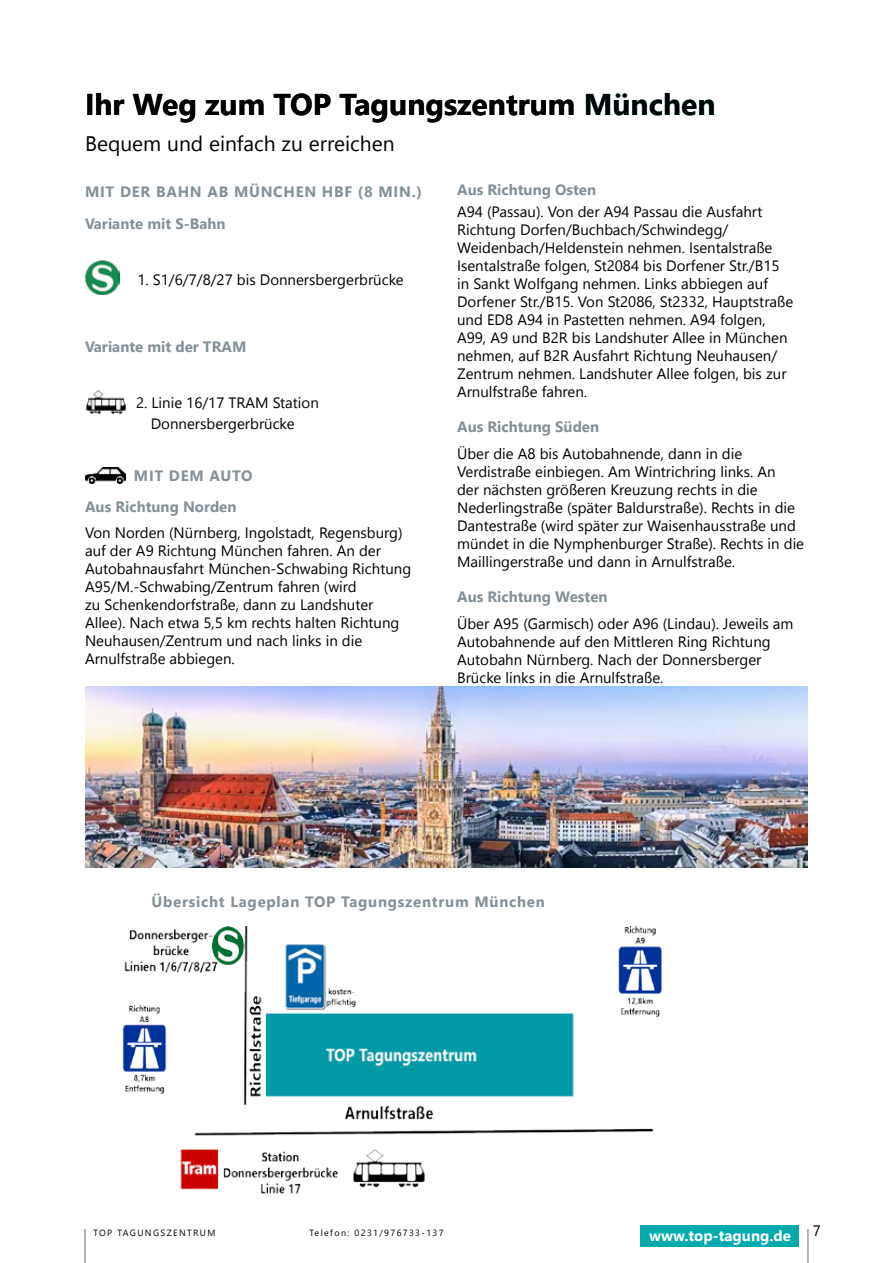
<style>
.page{position:relative;width:893px;height:1263px;background:#fff}
.page>*{position:absolute;margin:0;border:0;box-sizing:border-box;transform-origin:0 0}
.t1{font:700 30px "Segoe UI";color:#000}
.t2{font:21px "Segoe UI";color:#000}
.t3{font:15px/18px "Segoe UI";color:#000}
.t4{font:700 15px/30.8px "Segoe UI";color:#839097}
.t5{font:700 15px/32.2px "Segoe UI";letter-spacing:.05em;color:#839097}
.t6{font:700 15px "Segoe UI";color:#fff}
.t7{font:9px "Segoe UI";letter-spacing:.15em;color:#000}
</style>
<div class="page">
<hr style="left:807px;top:1229px;width:2px;height:34px;background:#839097">
<hr style="left:84px;top:1229px;width:2px;height:34px;background:#839097">
<div style="left:641px;top:1225px;width:158px;height:21px;background:#00aaad"></div>
<img style="left:85px;top:261px;width:34px;height:34px">
<img style="left:86px;top:390px;width:40px;height:24px">
<img style="left:122px;top:926px;width:541px;height:268px">
<img style="left:85px;top:686px;width:723px;height:181px">
<img style="left:85px;top:468px;width:40px;height:15px">
<h1 class="t1" style="left:85px;top:81px;width:632px">Ihr Weg zum TOP Tagungszentrum München</h1>
<h2 class="t2" style="left:85px;top:127px;width:311px">Bequem und einfach zu erreichen</h2>
<p class="t5" style="left:85px;top:175px;width:338px">MIT DER BAHN AB MÜNCHEN HBF (8 MIN.)<br>Variante mit S-Bahn</p>
<p class="t4" style="left:457px;top:174px;width:140px">Aus Richtung Osten</p>
<p class="t3" style="left:457px;top:203px;width:338px">A94 (Passau). Von der A94 Passau die Ausfahrt Richtung Dorfen/Buchbach/Schwindegg/ Weidenbach/Heldenstein nehmen. Isentalstraße Isentalstraße folgen, St2084 bis Dorfener Str./B15 in Sankt Wolfgang nehmen. Links abbiegen auf Dorfener Str./B15. Von St2086, St2332, Hauptstraße und ED8 A94 in Pastetten nehmen. A94 folgen, A99, A9 und B2R bis Landshuter Allee in München nehmen, auf B2R Ausfahrt Richtung Neuhausen/ Zentrum nehmen. Landshuter Allee folgen, bis zur Arnulfstraße fahren.</p>
<p class="t4" style="left:457px;top:412px;width:144px">Aus Richtung Süden</p>
<p class="t3" style="left:457px;top:444px;width:349px">Über die A8 bis Autobahnende, dann in die Verdistraße einbiegen. Am Wintrichring links. An<br>der nächsten größeren Kreuzung rechts in die Nederlingstraße (später Baldurstraße). Rechts in die Dantestraße (wird später zur Waisenhausstraße und mündet in die Nymphenburger Straße). Rechts in die Maillingerstraße und dann in Arnulfstraße.</p>
<p class="t4" style="left:457px;top:581px;width:152px">Aus Richtung Westen</p>
<p class="t3" style="left:457px;top:614px;width:338px">Über A95 (Garmisch) oder A96 (Lindau). Jeweils am Autobahnende auf den Mittleren Ring Richtung Autobahn Nürnberg. Nach der Donnersberger Brücke links in die Arnulfstraße.</p>
<p class="t3" style="left:137px;top:271px;width:268px">1. S1/6/7/8/27 bis Donnersbergerbrücke</p>
<p class="t4" style="left:85px;top:331px;width:163px">Variante mit der TRAM</p>
<p class="t3" style="left:151px;top:392px;width:170px;line-height:20.5px;text-indent:-15px">2. Linie 16/17 TRAM Station<br>Donnersbergerbrücke</p>
<p class="t4" style="left:85px;top:460px;width:169px;text-indent:49px">MIT DEM AUTO<br>Aus Richtung Norden</p>
<p class="t3" style="left:85px;top:523px;width:328px">Von Norden (Nürnberg, Ingolstadt, Regensburg) auf der A9 Richtung München fahren. An der Autobahnausfahrt München-Schwabing Richtung A95/M.-Schwabing/Zentrum fahren (wird<br>zu Schenkendorfstraße, dann zu Landshuter Allee). Nach etwa 5,5 km rechts halten Richtung Neuhausen/Zentrum und nach links in die Arnulfstraße abbiegen.</p>
<p class="t5" style="left:152px;top:885px;width:395px">Übersicht Lageplan TOP Tagungszentrum München</p>
<p class="t7" style="left:93px;top:1226px;width:124px">TOP TAGUNGSZENTRUM</p>
<p class="t7" style="left:309px;top:1226px;width:136px">Telefon: 0231/976733-137</p>
<p class="t3" style="left:813px;top:1221px;width:10px">7</p>
<p class="t6" style="left:649px;top:1224px;width:143px">www.top-tagung.de</p>
</div>
